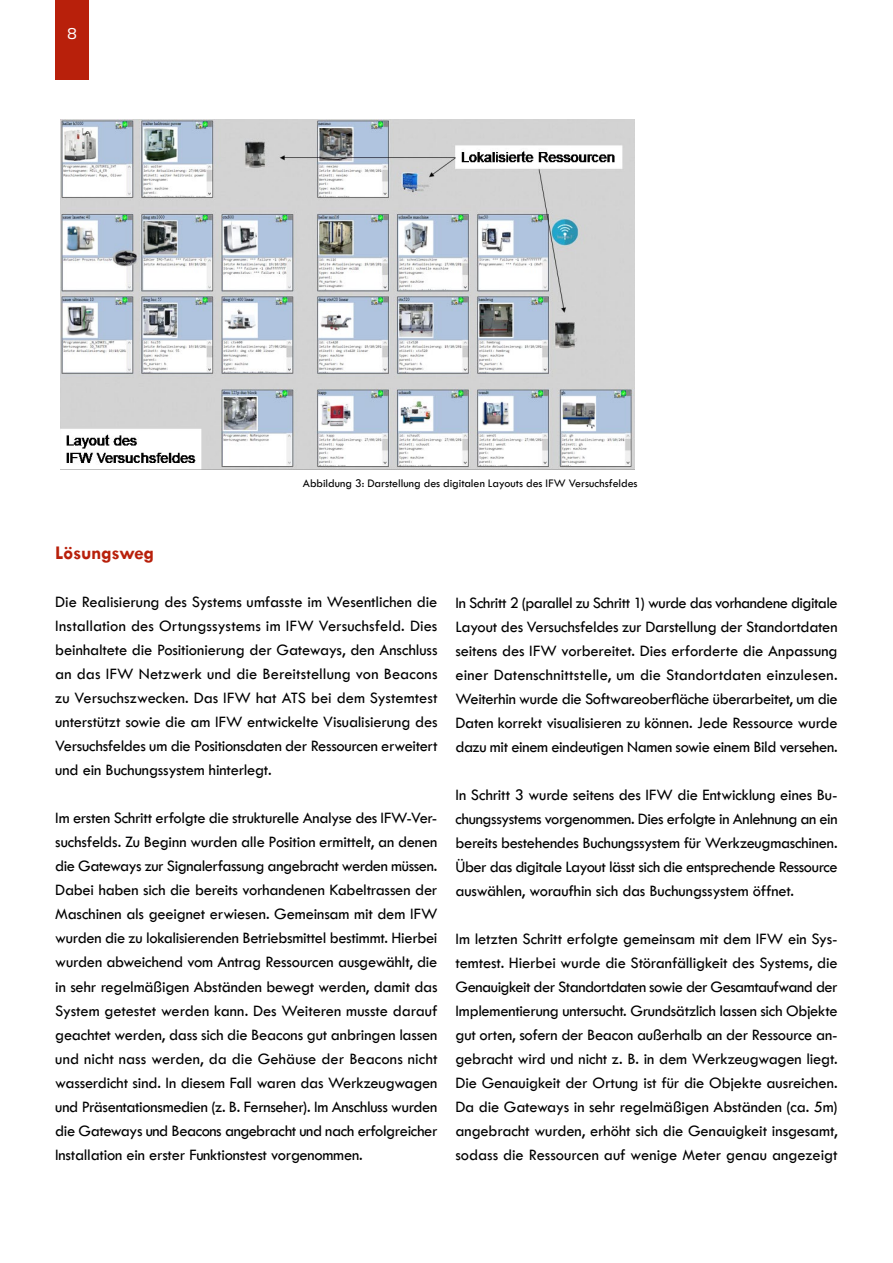
<style>
.page{position:relative;width:893px;height:1263px;background:#fff}
.page>*{position:absolute;margin:0;border:0;box-sizing:border-box;transform-origin:0 0}
.t1{font:700 19.5px "Tw Cen";letter-spacing:-.015em;color:#b8200b}
.t2{font:16.5px/24px "Tw Cen";letter-spacing:-.015em;color:#000;text-align:justify}
.t3{font:16.5px "Titillium Web";color:#fff}
.t4{font:12px "Tw Cen";letter-spacing:-.005em;color:#000}
</style>
<div class="page">
<div style="left:55px;top:0;width:34px;height:79px;background:#b8200b"></div>
<img style="left:60px;top:119px;width:574px;height:351px">
<p class="t3" style="left:68px;top:22px;width:11px">8</p>
<p class="t4" style="left:303px;top:476px;width:336px">Abbildung 3: Darstellung des digitalen Layouts des IFW Versuchsfeldes</p>
<p class="t1" style="left:55px;top:541px;width:100px">Lösungsweg</p>
<p class="t2" style="left:55px;top:590px;width:384px">Die Realisierung des Systems umfasste im Wesentlichen die Installation des Ortungssystems im IFW Versuchsfeld. Dies beinhaltete die Positionierung der Gateways, den Anschluss an das IFW Netzwerk und die Bereitstellung von Beacons zu Versuchszwecken. Das IFW hat ATS bei dem Systemtest unterstützt sowie die am IFW entwickelte Visualisierung des Versuchsfeldes um die Positionsdaten der Ressourcen erweitert und ein Buchungssystem hinterlegt.</p>
<p class="t2" style="left:55px;top:806px;width:384px">Im ersten Schritt erfolgte die strukturelle Analyse des IFW-Ver&shy;suchsfelds. Zu Beginn wurden alle Position ermittelt, an denen die Gateways zur Signalerfassung angebracht werden müssen.<br>Dabei haben sich die bereits vorhandenen Kabeltrassen der Maschinen als geeignet erwiesen. Gemeinsam mit dem IFW wurden die zu lokalisierenden Betriebsmittel bestimmt. Hierbei wurden abweichend vom Antrag Ressourcen ausgewählt, die in sehr regelmäßigen Abständen bewegt werden, damit das System getestet werden kann. Des Weiteren musste darauf geachtet werden, dass sich die Beacons gut anbringen lassen und nicht nass werden, da die Gehäuse der Beacons nicht wasserdicht sind. In diesem Fall waren das Werkzeugwagen und Präsentationsmedien (z. B. Fernseher). Im Anschluss wurden die Gateways und Beacons angebracht und nach erfolgreicher Installation ein erster Funktionstest vorgenommen.</p>
<p class="t2" style="left:455px;top:590px;width:384px">In Schritt 2 (parallel zu Schritt 1) wurde das vorhandene digitale Layout des Versuchsfeldes zur Darstellung der Standortdaten seitens des IFW vorbereitet. Dies erforderte die Anpassung einer Datenschnittstelle, um die Standortdaten einzulesen.<br>Weiterhin wurde die Softwareoberfläche überarbeitet, um die Daten korrekt visualisieren zu können. Jede Ressource wurde dazu mit einem eindeutigen Namen sowie einem Bild versehen.</p>
<p class="t2" style="left:455px;top:782px;width:384px">In Schritt 3 wurde seitens des IFW die Entwicklung eines Bu&shy;chungssystems vorgenommen. Dies erfolgte in Anlehnung an ein bereits bestehendes Buchungssystem für Werkzeugmaschinen.<br>Über das digitale Layout lässt sich die entsprechende Ressource auswählen, woraufhin sich das Buchungssystem öffnet.</p>
<p class="t2" style="left:455px;top:926px;width:384px">Im letzten Schritt erfolgte gemeinsam mit dem IFW ein Sys&shy;temtest. Hierbei wurde die Störanfälligkeit des Systems, die Genauigkeit der Standortdaten sowie der Gesamtaufwand der Implementierung untersucht. Grundsätzlich lassen sich Objekte gut orten, sofern der Beacon außerhalb an der Ressource an&shy;gebracht wird und nicht z. B. in dem Werkzeugwagen liegt.<br>Die Genauigkeit der Ortung ist für die Objekte ausreichen.<br>Da die Gateways in sehr regelmäßigen Abständen (ca. 5m) angebracht wurden, erhöht sich die Genauigkeit insgesamt, sodass die Ressourcen auf wenige Meter genau angezeigt</p>
</div>
